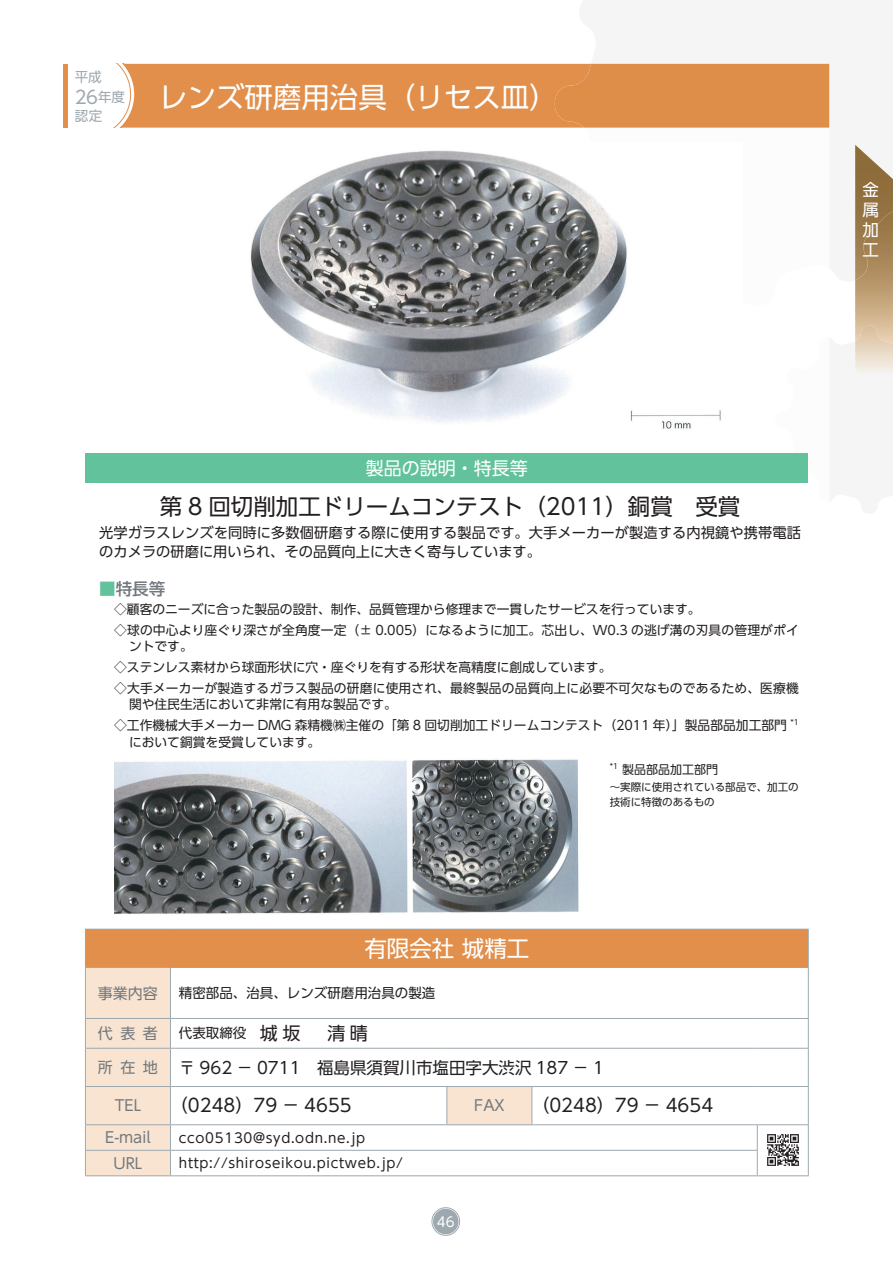
<style>
.page{position:relative;width:893px;height:1263px;background:#fff}
.page>*{position:absolute;margin:0;border:0;box-sizing:border-box;transform-origin:0 0}
.t1{font:28.5px "UD Shin Go Pro";color:#fff}
.t2{font:22.5px "UD Shin Go Pro";color:#231f20}
.t3{font:22.5px "UD Shin Go Pro";color:#fff}
.t4{font:18px "UD Shin Go Pro";color:#231f20}
.t5{font:18px "UD Shin Go Pro";color:#fff}
.t6{font:18px "UD Shin Go Pro";color:#9da8af}
.t7{font:16.5px "UD Shin Go Pro";color:#231f20}
.t8{font:16.5px/19.8px "UD Shin Go Pro";color:#fff;text-align:justify}
.t9{font:500 16.5px "UD Shin Go Pro";color:#72797e}
.t10{font:15px "UD Shin Go Pro";color:#72797e}
.t11{font:14.25px/19.5px "UD Shin Go Pro";letter-spacing:.005em;color:#231f20}
.t12{font:13.5px "UD Shin Go Pro";letter-spacing:.05em;color:#231f20}
.t13{font:13.5px "UD Shin Go Pro";color:#231f20}
.t14{font:13.5px "UD Shin Go Pro";color:#9da8af}
.t15{font:13.5px "UD Shin Go Pro";color:#fff}
.t16{font:12.75px/20.7px "UD Shin Go Pro";color:#231f20}
.t17{font:12px "UD Shin Go Pro";color:#231f20}
.t18{font:10.5px/15px "UD Shin Go Pro";color:#231f20}
.s1{font-size:13.5px}
.s2{font-weight:400;color:#61c29c}
.s3{font-size:18px}
</style>
<div class="page">
<img style="left:855px;top:280px;width:38px;height:46px">
<img style="left:855px;top:145px;width:38px;height:135px">
<img style="left:855px;top:326px;width:38px;height:49px">
<div style="left:113px;top:64px;width:716px;height:64px;background:#e18f4b"></div>
<hr style="left:64px;top:64px;width:4px;height:64px;background:#e18f4b">
<div style="left:433px;top:1209px;width:26px;height:25px;background:#9da8af;border-radius:50%"></div>
<div style="left:432px;top:1207px;width:28px;height:28px;border:1px solid #9da8af;border-radius:50%"></div>
<div style="left:85px;top:453px;width:723px;height:30px;background:#61c29c"></div>
<div style="left:85px;top:929px;width:723px;height:38px;background:#e18f4b"></div>
<svg style="left:86px;top:968px;width:446px;height:207px"></svg>
<hr style="left:85px;top:929px;width:85px;height:1px;background:#9da8af">
<hr style="left:85px;top:929px;width:1px;height:38px;background:#9da8af">
<hr style="left:170px;top:929px;width:277px;height:1px;background:#9da8af">
<hr style="left:447px;top:929px;width:85px;height:1px;background:#9da8af">
<hr style="left:532px;top:929px;width:225px;height:1px;background:#9da8af">
<hr style="left:757px;top:929px;width:52px;height:1px;background:#9da8af">
<hr style="left:808px;top:929px;width:1px;height:38px;background:#9da8af">
<hr style="left:85px;top:967px;width:85px;height:1px;background:#9da8af">
<hr style="left:85px;top:968px;width:1px;height:50px;background:#9da8af">
<hr style="left:170px;top:967px;width:277px;height:1px;background:#9da8af">
<hr style="left:170px;top:968px;width:1px;height:50px;background:#9da8af">
<hr style="left:447px;top:967px;width:85px;height:1px;background:#9da8af">
<hr style="left:532px;top:967px;width:225px;height:1px;background:#9da8af">
<hr style="left:757px;top:967px;width:52px;height:1px;background:#9da8af">
<hr style="left:808px;top:968px;width:1px;height:50px;background:#9da8af">
<hr style="left:85px;top:1018px;width:85px;height:1px;background:#9da8af">
<svg style="left:85px;top:1019px;width:1px;height:29px"></svg>
<hr style="left:170px;top:1018px;width:277px;height:1px;background:#9da8af">
<svg style="left:170px;top:1019px;width:1px;height:29px"></svg>
<hr style="left:447px;top:1018px;width:85px;height:1px;background:#9da8af">
<hr style="left:532px;top:1018px;width:225px;height:1px;background:#9da8af">
<hr style="left:757px;top:1018px;width:52px;height:1px;background:#9da8af">
<svg style="left:808px;top:1019px;width:1px;height:29px"></svg>
<hr style="left:85px;top:1048px;width:85px;height:1px;background:#9da8af">
<hr style="left:85px;top:1048px;width:1px;height:38px;background:#9da8af">
<hr style="left:170px;top:1048px;width:277px;height:1px;background:#9da8af">
<hr style="left:170px;top:1048px;width:1px;height:38px;background:#9da8af">
<hr style="left:447px;top:1048px;width:85px;height:1px;background:#9da8af">
<hr style="left:532px;top:1048px;width:225px;height:1px;background:#9da8af">
<hr style="left:757px;top:1048px;width:52px;height:1px;background:#9da8af">
<hr style="left:808px;top:1048px;width:1px;height:38px;background:#9da8af">
<hr style="left:85px;top:1086px;width:85px;height:1px;background:#9da8af">
<hr style="left:85px;top:1087px;width:1px;height:37px;background:#9da8af">
<hr style="left:170px;top:1086px;width:277px;height:1px;background:#9da8af">
<hr style="left:170px;top:1087px;width:1px;height:37px;background:#9da8af">
<hr style="left:447px;top:1086px;width:85px;height:1px;background:#9da8af">
<hr style="left:446px;top:1087px;width:1px;height:37px;background:#9da8af">
<hr style="left:532px;top:1086px;width:225px;height:1px;background:#9da8af">
<hr style="left:531px;top:1087px;width:1px;height:37px;background:#9da8af">
<hr style="left:757px;top:1086px;width:52px;height:1px;background:#9da8af">
<hr style="left:808px;top:1087px;width:1px;height:37px;background:#9da8af">
<hr style="left:85px;top:1124px;width:85px;height:1px;background:#9da8af">
<hr style="left:170px;top:1124px;width:277px;height:1px;background:#9da8af">
<hr style="left:447px;top:1124px;width:85px;height:1px;background:#9da8af">
<hr style="left:532px;top:1124px;width:225px;height:1px;background:#9da8af">
<hr style="left:757px;top:1124px;width:52px;height:1px;background:#9da8af">
<svg style="left:808px;top:1125px;width:1px;height:50px"></svg>
<hr style="left:757px;top:1175px;width:52px;height:1px;background:#9da8af">
<hr style="left:85px;top:1150px;width:85px;height:1px;background:#9da8af">
<svg style="left:85px;top:1125px;width:1px;height:50px"></svg>
<hr style="left:170px;top:1150px;width:277px;height:1px;background:#9da8af">
<svg style="left:170px;top:1125px;width:1px;height:50px"></svg>
<hr style="left:447px;top:1150px;width:85px;height:1px;background:#9da8af">
<hr style="left:532px;top:1150px;width:226px;height:1px;background:#9da8af">
<svg style="left:757px;top:1125px;width:1px;height:50px"></svg>
<hr style="left:85px;top:1175px;width:85px;height:1px;background:#9da8af">
<hr style="left:170px;top:1175px;width:277px;height:1px;background:#9da8af">
<hr style="left:447px;top:1175px;width:85px;height:1px;background:#9da8af">
<hr style="left:532px;top:1175px;width:225px;height:1px;background:#9da8af">
<img style="left:767px;top:1134px;width:32px;height:32px">
<img style="left:250px;top:150px;width:471px;height:279px">
<img style="left:115px;top:759px;width:464px;height:155px">
<p class="t14" style="left:75px;top:66px;width:28px">平成</p>
<h3 class="t6" style="left:75px;top:83px;width:52px">26<span class="s1">年度</span></h3>
<p class="t14" style="left:75px;top:105px;width:29px">認定</p>
<h1 class="t1" style="left:159px;top:74px;width:400px">レンズ研磨用治具（リセス皿）</h1>
<p class="t8" style="left:862px;top:180px;width:18px">金属加工</p>
<h3 class="t5" style="left:366px;top:453px;width:164px">製品の説明・特長等</h3>
<h2 class="t2" style="left:160px;top:488px;width:582px">第 8 回切削加工ドリームコンテスト（2011）銅賞　受賞</h2>
<p class="t11" style="left:99px;top:522px;width:703px">光学ガラスレンズを同時に多数個研磨する際に使用する製品です。大手メーカーが製造する内視鏡や携帯電話のカメラの研磨に用いられ、その品質向上に大きく寄与しています。</p>
<p class="t9" style="left:99px;top:575px;width:67px"><span class="s2">■</span>特長等</p>
<p class="t16" style="left:114px;top:598px;width:686px">◇顧客のニーズに合った製品の設計、制作、品質管理から修理まで一貫したサービスを行っています。<br>◇球の中心より座ぐり深さが全角度一定（± 0.005）になるように加工。芯出し、W0.3 の逃げ溝の刃具の管理がポイ</p>
<p class="t16" style="left:114px;top:636px;width:686px;text-indent:15px">ントです。<br>◇ステンレス素材から球面形状に穴・座ぐりを有する形状を高精度に創成しています。<br>◇大手メーカーが製造するガラス製品の研磨に使用され、最終製品の品質向上に必要不可欠なものであるため、医療機</p>
<p class="t16" style="left:114px;top:694px;width:686px;text-indent:15px">関や住民生活において非常に有用な製品です。<br>◇工作機械大手メーカー DMG 森精機㈱主催の「第 8 回切削加工ドリームコンテスト（2011 年）」製品部品加工部門 <sup>*1</sup></p>
<p class="t16" style="left:129px;top:731px;width:193px">において銅賞を受賞しています。</p>
<p class="t17" style="left:610px;top:760px;width:110px"><sup>*1</sup> 製品部品加工部門</p>
<p class="t18" style="left:610px;top:779px;width:190px">～実際に使用されている部品で、加工の技術に特徴のあるもの</p>
<h2 class="t3" style="left:364px;top:930px;width:166px">有限会社 城精工</h2>
<p class="t10" style="left:98px;top:981px;width:61px">事業内容</p>
<p class="t13" style="left:179px;top:982px;width:258px">精密部品、治具、レンズ研磨用治具の製造</p>
<p class="t10" style="left:98px;top:1021px;width:61px">代表者</p>
<p class="t12" style="left:179px;top:1022px;width:190px">代表取締役　<span class="s3">城坂　清晴</span></p>
<p class="t10" style="left:98px;top:1055px;width:61px">所在地</p>
<p class="t7" style="left:179px;top:1054px;width:427px">〒 962 － 0711　福島県須賀川市塩田字大渋沢 187 － 1</p>
<p class="t10" style="left:115px;top:1093px;width:28px">TEL</p>
<h3 class="t4" style="left:170px;top:1091px;width:183px">（0248）79 － 4655</h3>
<p class="t10" style="left:474px;top:1093px;width:32px">FAX</p>
<h3 class="t4" style="left:531px;top:1091px;width:183px">（0248）79 － 4654</h3>
<p class="t10" style="left:105px;top:1125px;width:47px">E-mail</p>
<p class="t12" style="left:179px;top:1126px;width:188px">cco05130@syd.odn.ne.jp</p>
<p class="t10" style="left:114px;top:1151px;width:30px">URL</p>
<p class="t12" style="left:179px;top:1152px;width:225px">http://shiroseikou.pictweb.jp/</p>
<p class="t15" style="left:437px;top:1211px;width:19px">46</p>
</div>
